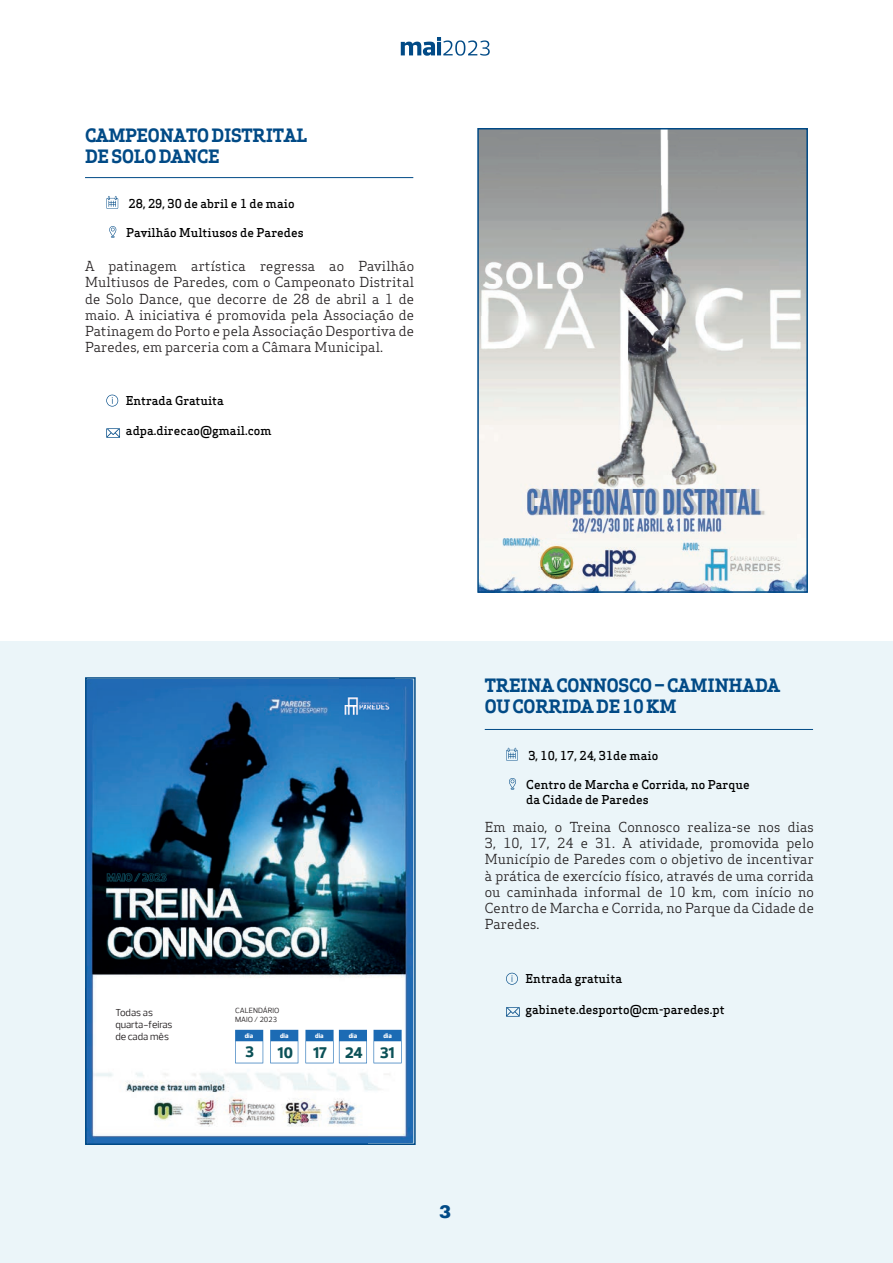
<style>
.page{position:relative;width:893px;height:1263px;background:#fff}
.page>*{position:absolute;margin:0;border:0;box-sizing:border-box;transform-origin:0 0}
.t1{font:700 18px/21.6px "Apex Serif";letter-spacing:-.01em;color:#014a86}
.t2{font:900 18px "Archivo";color:#014a86}
.t3{font:700 expanded 15.6px "Prelo";color:#0b5157}
.t4{font:13.5px/16.2px "Apex Serif";letter-spacing:.01em;color:#231f20;text-align:justify}
.t5{font:500 12px/14.4px "Apex Serif";color:#000}
.t6{font:10.2px/12.3px "Prelo";color:#231f20}
.t7{font:7.65px/9.1px "Prelo";color:#231f20}
.t8{font:700 expanded 6.75px "Prelo";color:#fff}
</style>
<div class="page">
<div style="left:0;top:641px;width:893px;height:622px;background:#ebf5f9"></div>
<hr style="left:85px;top:177px;width:328px;height:1px;background:#014a86">
<svg style="left:106px;top:196px;width:12px;height:13px"></svg>
<svg style="left:109px;top:226px;width:7px;height:12px"></svg>
<svg style="left:106px;top:394px;width:12px;height:13px"></svg>
<svg style="left:106px;top:428px;width:14px;height:10px"></svg>
<svg style="left:401px;top:37px;width:89px;height:19px"></svg>
<img style="left:480px;top:131px;width:325px;height:459px">
<div style="left:477px;top:128px;width:331px;height:465px;border:2px solid #014a86"></div>
<hr style="left:485px;top:729px;width:328px;height:1px;background:#014a86">
<svg style="left:506px;top:748px;width:12px;height:13px"></svg>
<svg style="left:509px;top:778px;width:7px;height:12px"></svg>
<img style="left:88px;top:680px;width:325px;height:462px">
<img style="left:340px;top:680px;width:54px;height:53px">
<img style="left:265px;top:696px;width:65px;height:20px">
<svg style="left:107px;top:872px;width:60px;height:10px"></svg>
<svg style="left:235px;top:1030px;width:28px;height:33px"></svg>
<svg style="left:270px;top:1030px;width:28px;height:33px"></svg>
<svg style="left:305px;top:1030px;width:62px;height:33px;background:#b0cce5"></svg>
<svg style="left:373px;top:1030px;width:29px;height:33px"></svg>
<div style="left:85px;top:677px;width:331px;height:468px;border:2px solid #014a86"></div>
<svg style="left:506px;top:973px;width:12px;height:12px"></svg>
<svg style="left:506px;top:1007px;width:14px;height:10px"></svg>
<h1 class="t1" style="left:85px;top:124px;width:224px">CAMPEONATO DISTRITAL<br>DE SOLO DANCE</h1>
<p class="t5" style="left:129px;top:197px;width:167px">28, 29, 30 de abril e 1 de maio</p>
<p class="t5" style="left:126px;top:226px;width:179px">Pavilhão Multiusos de Paredes</p>
<p class="t4" style="left:85px;top:258px;width:331px">A patinagem artística regressa ao Pavilhão Multiusos de Paredes, com o Campeonato Distrital de Solo Dance, que decorre de 28 de abril a 1 de maio. A iniciativa é promovida pela Associação de Patinagem do Porto e pela Associação Desportiva de Paredes, em parceria com a Câmara Municipal.</p>
<p class="t5" style="left:126px;top:393px;width:100px">Entrada Gratuita</p>
<p class="t5" style="left:126px;top:423px;width:147px">adpa.direcao@gmail.com</p>
<p class="t6" style="left:115px;top:1006px;width:59px">Todas as quarta-feiras de cada mês</p>
<p class="t7" style="left:235px;top:1006px;width:46px">CALENDÁRIO<br>MAIO / 2023</p>
<p class="t8" style="left:245px;top:1031px;width:10px">dia</p>
<p class="t8" style="left:280px;top:1031px;width:10px">dia</p>
<p class="t8" style="left:315px;top:1031px;width:10px">dia</p>
<p class="t3" style="left:245px;top:1042px;width:10px">3</p>
<p class="t3" style="left:278px;top:1043px;width:17px">10</p>
<p class="t3" style="left:313px;top:1043px;width:15px">17</p>
<p class="t8" style="left:349px;top:1031px;width:10px">dia</p>
<p class="t3" style="left:345px;top:1043px;width:19px">24</p>
<p class="t8" style="left:383px;top:1031px;width:10px">dia</p>
<p class="t3" style="left:380px;top:1043px;width:16px">31</p>
<h1 class="t1" style="left:485px;top:674px;width:297px">TREINA CONNOSCO – CAMINHADA<br>OU CORRIDA DE 10 KM</h1>
<p class="t5" style="left:528px;top:748px;width:131px">3, 10, 17, 24, 31de maio</p>
<p class="t5" style="left:526px;top:778px;width:225px">Centro de Marcha e Corrida, no Parque da Cidade de Paredes</p>
<p class="t4" style="left:485px;top:819px;width:331px">Em maio, o Treina Connosco realiza-se nos dias 3, 10, 17, 24 e 31. A atividade, promovida pelo Município de Paredes com o objetivo de incentivar à prática de exercício físico, através de uma corrida ou caminhada informal de 10 km, com início no Centro de Marcha e Corrida, no Parque da Cidade de Paredes.</p>
<p class="t5" style="left:526px;top:971px;width:98px">Entrada gratuita</p>
<p class="t5" style="left:526px;top:1002px;width:201px">gabinete.desporto@cm-paredes.pt</p>
<h1 class="t2" style="left:439px;top:1201px;width:14px">3</h1>
</div>
